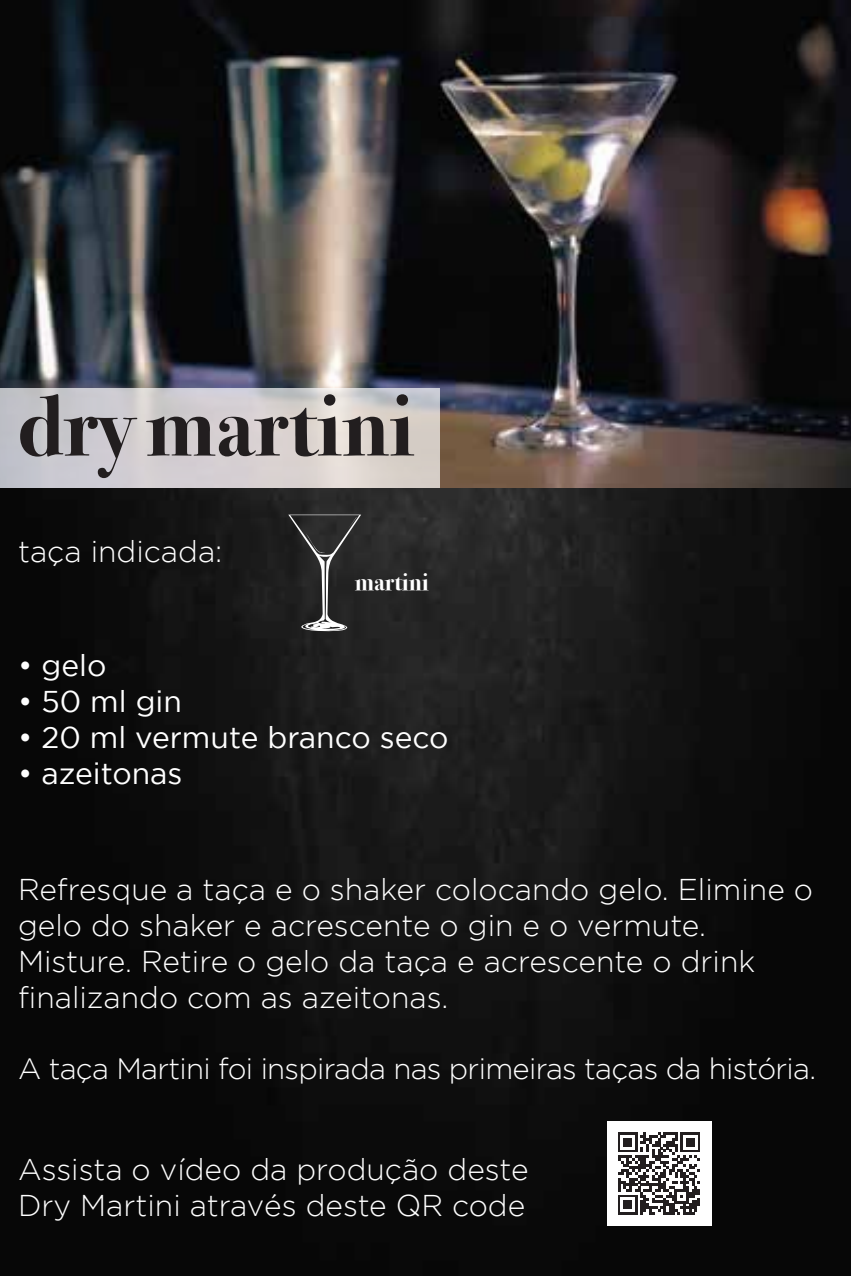
<style>
.page{position:relative;width:851px;height:1276px;background:#fff}
.page>*{position:absolute;margin:0;border:0;box-sizing:border-box;transform-origin:0 0}
.t1{font:700 87px "Bodoni Svty Two OSITCTT";color:#221e1f}
.t2{font:300 30px/36px "Gotham";color:#fff}
.t3{font:30px "Gotham";color:#fff}
.t4{font:300 29.4px "Gotham";letter-spacing:-.025em;color:#fff}
.t5{font:700 24px "Bodoni Svty Two OSITCTT";color:#fff}
</style>
<div class="page">
<img style="left:0;top:487px;width:850px;height:789px">
<img style="left:0;top:0;width:850px;height:487px">
<svg style="left:288px;top:514px;width:73px;height:118px;background:#3a3a3a"></svg>
<div style="left:606px;top:1121px;width:105px;height:105px;background:#fff"></div>
<svg style="left:618px;top:1132px;width:82px;height:82px"></svg>
<svg style="left:0;top:388px;width:439px;height:99px;background:#d2cdce"></svg>
<h1 class="t1" style="left:18px;top:375px;width:398px">dry martini</h1>
<p class="t2" style="left:18px;top:533px;width:206px">taça indicada:</p>
<p class="t5" style="left:355px;top:567px;width:76px">martini</p>
<p class="t3" style="left:18px;top:648px;width:90px">• gelo</p>
<p class="t3" style="left:18px;top:684px;width:165px">• 50 ml gin</p>
<p class="t3" style="left:18px;top:720px;width:432px">• 20 ml vermute branco seco</p>
<p class="t3" style="left:18px;top:756px;width:166px">• azeitonas</p>
<p class="t2" style="left:18px;top:870px;width:796px">Refresque a taça e o shaker colocando gelo. Elimine o gelo do shaker e acrescente o gin e o vermute.<br>Misture. Retire o gelo da taça e acrescente o drink finalizando com as azeitonas.</p>
<p class="t4" style="left:18px;top:1052px;width:799px">A taça Martini foi inspirada nas primeiras taças da história.</p>
<p class="t2" style="left:18px;top:1151px;width:512px">Assista o vídeo da produção deste<br>Dry Martini através deste QR code</p>
</div>
